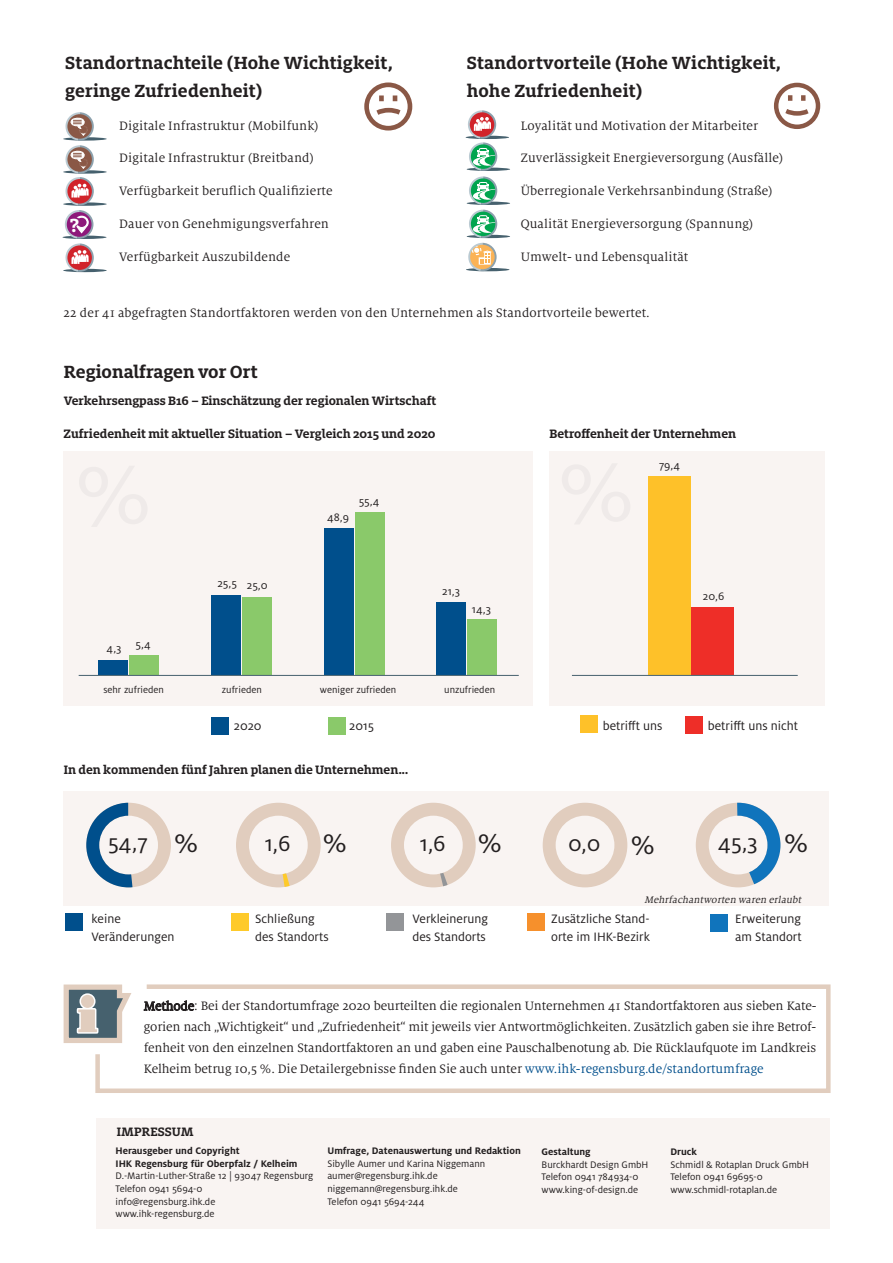
<style>
.page{position:relative;width:893px;height:1263px;background:#fff}
.page>*{position:absolute;margin:0;border:0;box-sizing:border-box;transform-origin:0 0}
.t1{font:700 24.45px "Milo Slab OT";color:#8e197a}
.t2{font:24px "Milo OT";color:#231f20}
.t3{font:700 19.5px/27px "Milo Slab OT";letter-spacing:.01em;color:#231f20}
.t4{font:13.5px/21px "Milo Serif OT";letter-spacing:.01em;color:#231f20;text-align:justify}
.t5{font:700 13.5px "Milo Slab OT";color:#231f20}
.t6{font:13.5px/18px "Milo OT";color:#231f20}
.t7{font:12px "Milo OT";color:#231f20}
.t8{font:10.5px/12.6px "Milo OT";color:#231f20}
.t9{font:700 10.5px/12.6px "Milo OT";color:#231f20}
.t10{font:italic 10.5px "Milo Serif OT";color:#231f20}
.s1{font-size:28.2px}
.s2{color:#004f8c}
</style>
<div class="page">
<svg style="left:367px;top:85px;width:43px;height:43px"></svg>
<div style="left:364px;top:82px;width:48px;height:49px;border:5px solid #8a5846;border-radius:50%"></div>
<svg style="left:371px;top:95px;width:35px;height:24px"></svg>
<svg style="left:776px;top:85px;width:42px;height:42px"></svg>
<div style="left:774px;top:83px;width:46px;height:46px;border:5px solid #8a5846;border-radius:50%"></div>
<svg style="left:780px;top:95px;width:34px;height:23px"></svg>
<svg style="left:63px;top:137px;width:44px;height:4px"></svg>
<svg style="left:63px;top:170px;width:44px;height:4px"></svg>
<svg style="left:63px;top:202px;width:44px;height:4px"></svg>
<hr style="left:63px;top:269px;width:44px;height:3px;background:#46616e;border-radius:50%">
<hr style="left:63px;top:236px;width:44px;height:3px;background:#46616e;border-radius:50%">
<svg style="left:64px;top:112px;width:30px;height:160px"></svg>
<div style="left:73px;top:219px;width:7px;height:6px;background:#8e197a;border-radius:50%"></div>
<hr style="left:467px;top:168px;width:43px;height:3px;background:#46616e;border-radius:50%">
<hr style="left:467px;top:202px;width:43px;height:3px;background:#46616e;border-radius:50%">
<hr style="left:467px;top:235px;width:43px;height:3px;background:#46616e;border-radius:50%">
<div style="left:96px;top:1118px;width:733px;height:110px;background:#f9f4f2"></div>
<svg style="left:95px;top:984px;width:736px;height:109px"></svg>
<svg style="left:63px;top:984px;width:73px;height:62px"></svg>
<svg style="left:143px;top:984px;width:52px;height:44px"></svg>
<div style="left:64px;top:791px;width:765px;height:115px;background:#f9f4f2"></div>
<svg style="left:86px;top:803px;width:85px;height:84px"></svg>
<svg style="left:391px;top:803px;width:85px;height:84px"></svg>
<svg style="left:236px;top:803px;width:85px;height:84px"></svg>
<svg style="left:543px;top:803px;width:84px;height:84px"></svg>
<svg style="left:696px;top:803px;width:84px;height:84px"></svg>
<div style="left:66px;top:913px;width:17px;height:17px;background:#004f8c"></div>
<div style="left:231px;top:913px;width:17px;height:17px;background:#feca2a"></div>
<div style="left:386px;top:913px;width:17px;height:17px;background:#939598"></div>
<div style="left:527px;top:913px;width:17px;height:17px;background:#f6902c"></div>
<div style="left:711px;top:914px;width:17px;height:17px;background:#1074bc"></div>
<hr style="left:466px;top:268px;width:43px;height:3px;background:#46616e;border-radius:50%">
<hr style="left:466px;top:136px;width:43px;height:3px;background:#46616e;border-radius:50%">
<svg style="left:467px;top:110px;width:30px;height:161px"></svg>
<div style="left:64px;top:451px;width:469px;height:255px;background:#f9f4f2"></div>
<div style="left:549px;top:451px;width:276px;height:255px;background:#f9f4f2"></div>
<div style="left:98px;top:660px;width:30px;height:15px;background:#004f8c"></div>
<div style="left:129px;top:656px;width:30px;height:19px;background:#8ac96a"></div>
<div style="left:212px;top:595px;width:29px;height:80px;background:#004f8c"></div>
<div style="left:324px;top:529px;width:30px;height:146px;background:#004f8c"></div>
<div style="left:648px;top:476px;width:43px;height:199px;background:#fec129"></div>
<div style="left:242px;top:597px;width:30px;height:78px;background:#8ac96a"></div>
<div style="left:355px;top:513px;width:29px;height:162px;background:#8ac96a"></div>
<div style="left:692px;top:607px;width:42px;height:68px;background:#ee2e28"></div>
<div style="left:437px;top:603px;width:29px;height:72px;background:#004f8c"></div>
<div style="left:467px;top:620px;width:30px;height:55px;background:#8ac96a"></div>
<div style="left:328px;top:717px;width:17px;height:17px;background:#8ac96a"></div>
<div style="left:211px;top:717px;width:17px;height:17px;background:#004f8c"></div>
<hr style="left:79px;top:675px;width:440px;height:1px;background:#46616e">
<hr style="left:572px;top:675px;width:226px;height:1px;background:#46616e">
<div style="left:580px;top:716px;width:17px;height:17px;background:#fec129"></div>
<div style="left:685px;top:716px;width:17px;height:17px;background:#ee2e28"></div>
<h3 class="t3" style="left:65px;top:50px;width:329px">Standortnachteile (Hohe Wichtigkeit, geringe Zufriedenheit)</h3>
<p class="t4" style="left:119px;top:115px;width:201px">Digitale Infrastruktur (Mobilfunk)</p>
<p class="t4" style="left:119px;top:148px;width:196px">Digitale Infrastruktur (Breitband)</p>
<p class="t4" style="left:119px;top:181px;width:215px">Verfügbarkeit beruflich Qualifizierte</p>
<p class="t4" style="left:119px;top:214px;width:211px">Dauer von Genehmigungsverfahren</p>
<p class="t4" style="left:119px;top:247px;width:172px">Verfügbarkeit Auszubildende</p>
<h1 class="t1" style="left:70px;top:212px;width:12px">?</h1>
<h3 class="t3" style="left:467px;top:50px;width:316px">Standortvorteile (Hohe Wichtigkeit, hohe Zufriedenheit)</h3>
<p class="t4" style="left:521px;top:115px;width:239px">Loyalität und Motivation der Mitarbeiter</p>
<p class="t4" style="left:521px;top:148px;width:264px">Zuverlässigkeit Energieversorgung (Ausfälle)</p>
<p class="t4" style="left:521px;top:181px;width:253px">Überregionale Verkehrsanbindung (Straße)</p>
<p class="t4" style="left:521px;top:214px;width:234px">Qualität Energieversorgung (Spannung)</p>
<p class="t4" style="left:521px;top:247px;width:169px">Umwelt- und Lebensqualität</p>
<p class="t4" style="left:64px;top:302px;width:588px">22 der 41 abgefragten Standortfaktoren werden von den Unternehmen als Standortvorteile bewertet.</p>
<h3 class="t3" style="left:64px;top:358px;width:196px">Regionalfragen vor Ort</h3>
<p class="t5" style="left:64px;top:393px;width:374px">Verkehrsengpass B16 – Einschätzung der regionalen Wirtschaft</p>
<p class="t5" style="left:64px;top:427px;width:373px">Zufriedenheit mit aktueller Situation – Vergleich 2015 und 2020</p>
<p class="t5" style="left:549px;top:427px;width:188px">Betroffenheit der Unternehmen</p>
<p class="t7" style="left:107px;top:640px;width:46px">4,3 5,4</p>
<p class="t7" style="left:217px;top:576px;width:21px">25,5</p>
<p class="t7" style="left:247px;top:579px;width:22px">25,0</p>
<p class="t7" style="left:327px;top:510px;width:23px">48,9</p>
<p class="t7" style="left:359px;top:495px;width:22px">55,4</p>
<p class="t7" style="left:659px;top:458px;width:22px">79,4</p>
<p class="t7" style="left:442px;top:585px;width:19px">21,3</p>
<p class="t7" style="left:703px;top:589px;width:23px">20,6</p>
<p class="t7" style="left:472px;top:602px;width:21px">14,3</p>
<p class="t8" style="left:103px;top:684px;width:62px">sehr zufrieden</p>
<p class="t8" style="left:222px;top:684px;width:41px">zufrieden</p>
<p class="t8" style="left:320px;top:684px;width:78px">weniger zufrieden</p>
<p class="t8" style="left:444px;top:684px;width:52px">unzufrieden</p>
<p class="t6" style="left:234px;top:716px;width:29px">2020</p>
<p class="t6" style="left:349px;top:716px;width:26px">2015</p>
<p class="t6" style="left:603px;top:716px;width:61px">betrifft uns</p>
<p class="t6" style="left:708px;top:716px;width:92px">betrifft uns nicht</p>
<p class="t5" style="left:64px;top:762px;width:346px">In den kommenden fünf Jahren planen die Unternehmen...</p>
<h2 class="t2" style="left:108px;top:829px;width:91px">54,7 <span class="s1">%</span></h2>
<h2 class="t2" style="left:265px;top:830px;width:83px">1,6 <span class="s1">%</span></h2>
<h2 class="t2" style="left:420px;top:830px;width:83px">1,6 <span class="s1">%</span></h2>
<h2 class="t2" style="left:568px;top:830px;width:88px">0,0 <span class="s1">%</span></h2>
<h2 class="t2" style="left:718px;top:829px;width:92px">45,3 <span class="s1">%</span></h2>
<p class="t10" style="left:644px;top:895px;width:161px">Mehrfachantworten waren erlaubt</p>
<p class="t6" style="left:91px;top:910px;width:85px">keine<br>Veränderungen</p>
<p class="t6" style="left:255px;top:910px;width:75px">Schließung des Standorts</p>
<p class="t6" style="left:412px;top:910px;width:77px">Verkleinerung des Standorts</p>
<p class="t6" style="left:551px;top:910px;width:100px">Zusätzliche Stand&shy;orte im IHK-Bezirk</p>
<p class="t6" style="left:735px;top:910px;width:68px">Erweiterung am Standort</p>
<p class="t4" style="left:144px;top:996px;width:674px">Methode: Bei der Standortumfrage 2020 beurteilten die regionalen Unternehmen 41 Standortfaktoren aus sieben Kate&shy;gorien nach „Wichtigkeit“ und „Zufriedenheit“ mit jeweils vier Antwortmöglichkeiten. Zusätzlich gaben sie ihre Betrof&shy;fenheit von den einzelnen Standortfaktoren an und gaben eine Pauschalbenotung ab. Die Rücklaufquote im Landkreis Kelheim betrug 10,5 %. Die Detailergebnisse finden Sie auch unter <span class="s2">www.ihk-regensburg.de/standortumfrage</span></p>
<p class="t5" style="left:117px;top:1124px;width:78px">IMPRESSUM</p>
<p class="t9" style="left:116px;top:1144px;width:183px">Herausgeber und Copyright<br>IHK Regensburg für Oberpfalz / Kelheim</p>
<p class="t8" style="left:116px;top:1170px;width:199px">D.-Martin-Luther-Straße 12 | 93047 Regensburg<br>Telefon 0941 5694-0<br>info@regensburg.ihk.de www.ihk-regensburg.de</p>
<p class="t9" style="left:327px;top:1144px;width:195px">Umfrage, Datenauswertung und Redaktion</p>
<p class="t8" style="left:327px;top:1157px;width:159px">Sibylle Aumer und Karina Niggemann aumer@regensburg.ihk.de niggemann@regensburg.ihk.de<br>Telefon 0941 5694-244</p>
<p class="t9" style="left:541px;top:1145px;width:51px">Gestaltung</p>
<p class="t8" style="left:541px;top:1158px;width:108px">Burckhardt Design GmbH<br>Telefon 0941 784934-0 www.king-of-design.de</p>
<p class="t9" style="left:670px;top:1145px;width:28px">Druck</p>
<p class="t8" style="left:670px;top:1158px;width:140px">Schmidl &amp; Rotaplan Druck GmbH<br>Telefon 0941 69695-0 www.schmidl-rotaplan.de</p>
</div>
